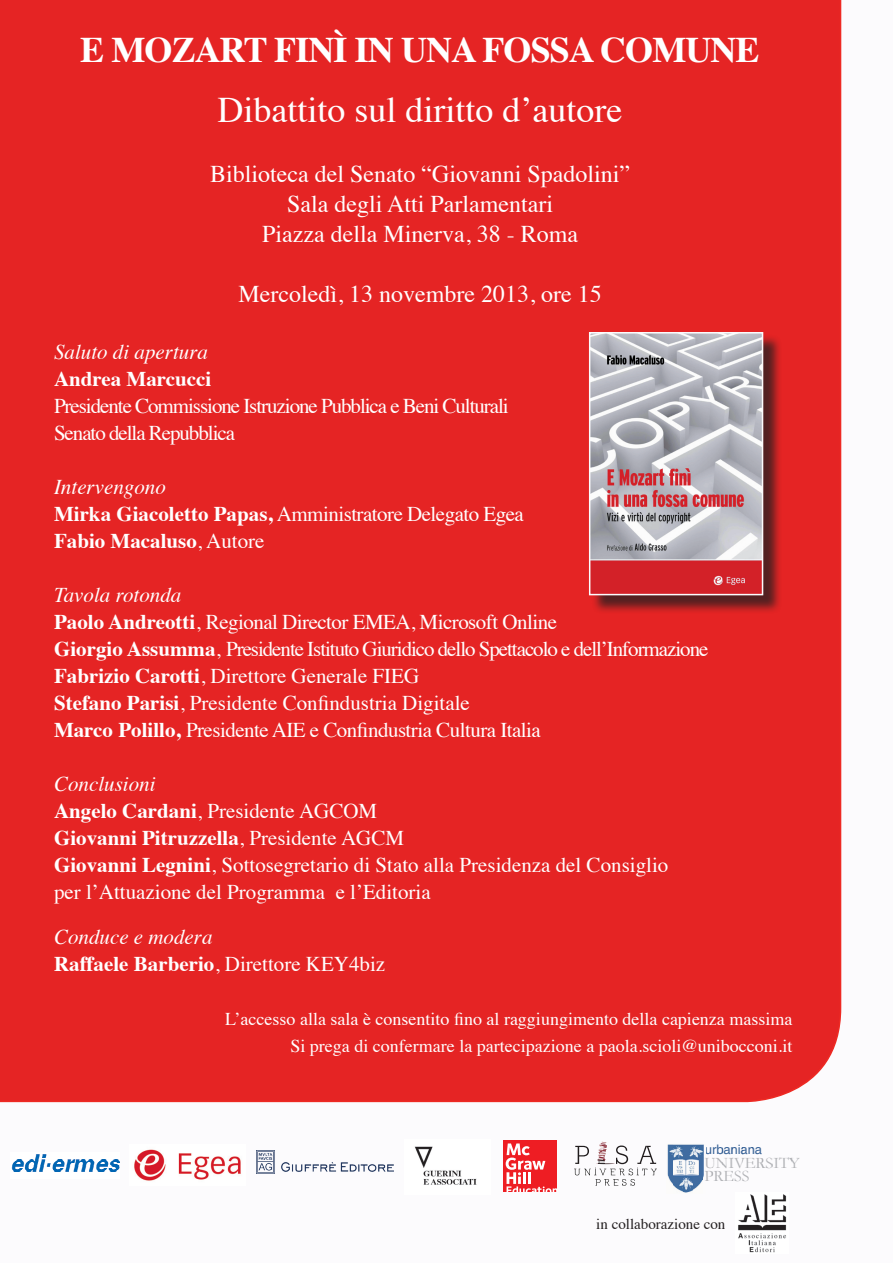
<style>
.page{position:relative;width:893px;height:1263px;background:#fcfbfd}
.page>*{position:absolute;margin:0;border:0;box-sizing:border-box;transform-origin:0 0}
.t1{font:700 36px "Times";letter-spacing:-.025em;color:#fff}
.t2{font:36px "Times";color:#fff}
.t3{font:24px/30px "Times";color:#fff;text-align:center}
.t4{font:21px/27px "Times";letter-spacing:-.025em;color:#fff}
.t5{font:21px/27px "Times";color:#fff}
.t6{font:700 21px/27px "Times";color:#fff}
.t7{font:21px/27px "Times";letter-spacing:-.05em;color:#fff}
.t8{font:italic 21px "Times";color:#fff}
.t9{font:18px/27px "Times";color:#fff;text-align:right}
.t10{font:16.05px/13.6px "Garamond";color:#b2b3b7}
.t11{font:15px "Times";color:#231f20}
.t12{font:13.2px "Helvetica";letter-spacing:-.015em;color:#3a6498}
.s1{font-weight:400;font-style:italic}
.s2{font-weight:400}
.s3{font-style:italic}
.s4{font-weight:700}
</style>
<div class="page">
<div style="left:0;top:0;width:841px;height:1102px;background:#e52424"></div>
<img style="left:11px;top:1154px;width:108px;height:18px">
<img style="left:738px;top:1194px;width:48px;height:59px">
<img style="left:134px;top:1149px;width:107px;height:32px">
<img style="left:256px;top:1150px;width:137px;height:23px">
<img style="left:415px;top:1146px;width:62px;height:39px">
<div style="left:503px;top:1140px;width:54px;height:51px;background:#ee1d23"></div>
<svg style="left:506px;top:1143px;width:51px;height:48px"></svg>
<svg style="left:574px;top:1142px;width:83px;height:44px"></svg>
<div style="left:591px;top:334px;width:191px;height:280px;background:#231f20;opacity:.75"></div>
<img style="left:592px;top:335px;width:168px;height:257px">
<div style="left:589px;top:332px;width:174px;height:263px;border:2px solid #fcfbfd"></div>
<img style="left:667px;top:1144px;width:7px;height:42px">
<svg style="left:674px;top:1144px;width:29px;height:49px"></svg>
<img style="left:703px;top:1144px;width:1px;height:34px">
<h1 class="t1" style="left:80px;top:15px;width:681px">E MOZART FINÌ IN UNA FOSSA COMUNE</h1>
<h1 class="t2" style="left:218px;top:76px;width:406px">Dibattito sul diritto d’autore</h1>
<p class="t3" style="left:210px;top:157px;width:421px">Biblioteca del Senato “Giovanni Spadolini”<br>Sala degli Atti Parlamentari<br>Piazza della Minerva, 38 - Roma</p>
<p class="t3" style="left:238px;top:277px;width:365px">Mercoledì, 13 novembre 2013, ore 15</p>
<p class="t8" style="left:54px;top:333px;width:156px">Saluto di apertura</p>
<p class="t6" style="left:54px;top:363px;width:159px">Andrea Marcucci</p>
<p class="t7" style="left:54px;top:390px;width:456px">Presidente Commissione Istruzione Pubblica e Beni Culturali<br>Senato della Repubblica</p>
<p class="t6" style="left:54px;top:471px;width:471px"><span class="s1">Intervengono<br></span>Mirka Giacoletto Papas, <span class="s2">Amministratore Delegato Egea<br></span>Fabio Macaluso<span class="s2">, Autore</span></p>
<p class="t4" style="left:54px;top:579px;width:656px"><span class="s3">Tavola rotonda<br></span><span class="s4">Paolo Andreotti</span>, Regional Director EMEA, Microsoft Online<br><span class="s4">Giorgio Assumma</span>, Presidente Istituto Giuridico dello Spettacolo e dell’Informazione <span class="s4">Fabrizio Carotti</span>, Direttore Generale FIEG<br><span class="s4">Stefano Parisi</span>, Presidente Confindustria Digitale<br><span class="s4">Marco Polillo,</span> Presidente AIE e Confindustria Cultura Italia</p>
<p class="t5" style="left:54px;top:768px;width:616px"><span class="s3">Conclusioni<br></span><span class="s4">Angelo Cardani</span>, Presidente AGCOM<br><span class="s4">Giovanni Pitruzzella</span>, Presidente AGCM<br><span class="s4">Giovanni Legnini</span>, Sottosegretario di Stato alla Presidenza del Consiglio per l’Attuazione del Programma e l’Editoria</p>
<p class="t5" style="left:54px;top:921px;width:333px"><span class="s3">Conduce e modera<br></span><span class="s4">Raffaele Barberio</span>, Direttore KEY4biz</p>
<p class="t9" style="left:225px;top:1003px;width:569px">L’accesso alla sala è consentito fino al raggiungimento della capienza massima<br>Si prega di confermare la partecipazione a paola.scioli@unibocconi.it</p>
<p class="t12" style="left:705px;top:1142px;width:59px">urbaniana</p>
<p class="t10" style="left:704px;top:1155px;width:96px">UNIVERSITY<br>PRESS</p>
<p class="t11" style="left:596px;top:1210px;width:131px">in collaborazione con</p>
</div>
